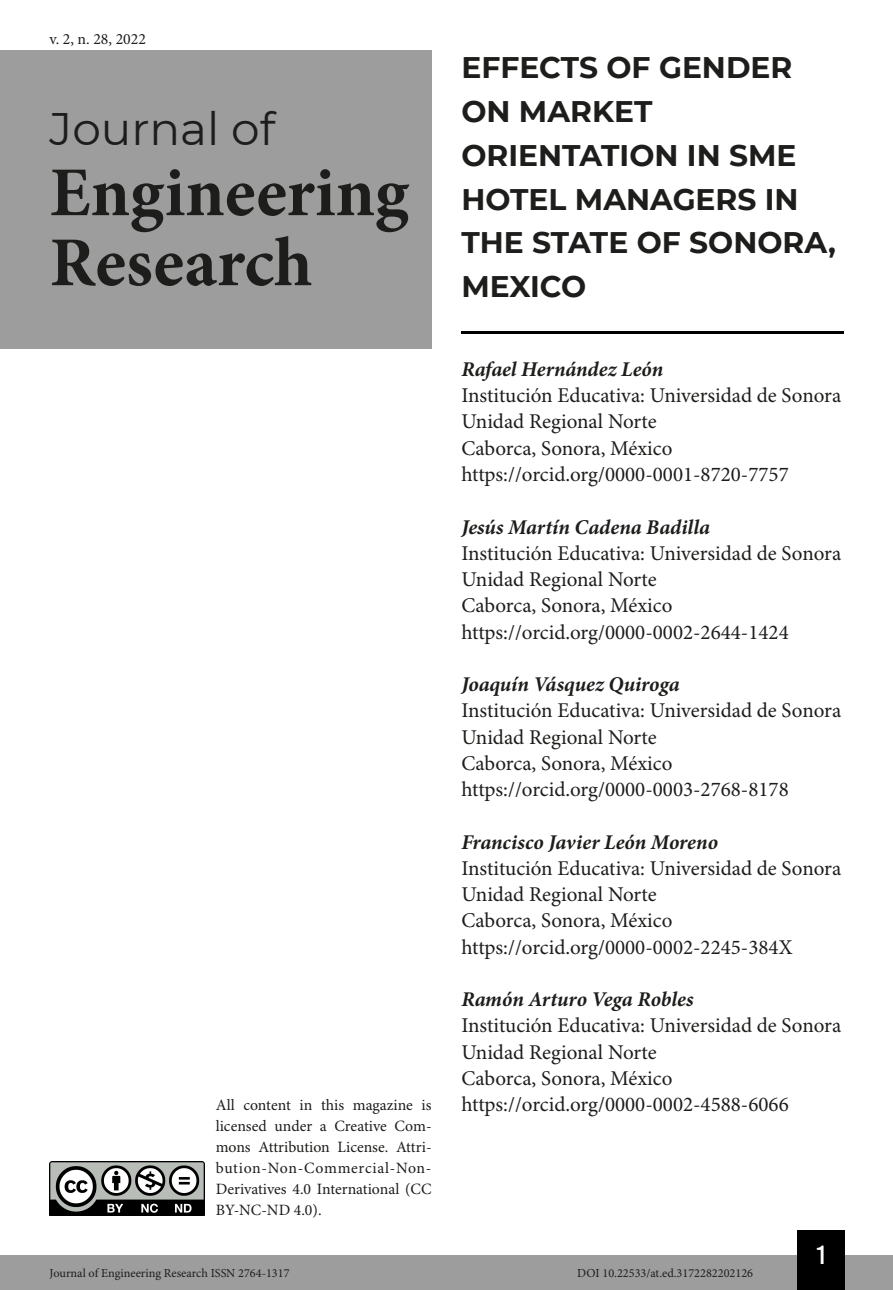
<style>
.page{position:relative;width:893px;height:1290px;background:#fff}
.page>*{position:absolute;margin:0;border:0;box-sizing:border-box;transform-origin:0 0}
.t1{font:700 70px/70px "Minion Pro";color:#1d1d1b}
.t2{font:45.5px "Montserrat";color:#1d1d1b}
.t3{font:700 29.75px/43.8px "Montserrat";color:#1d1d1b}
.t4{font:26.25px "Bebas Kai";color:#fff}
.t5{font:21px/26.2px "Minion Pro";color:#1d1d1b}
.t6{font:italic 700 21px "Minion Pro";letter-spacing:-.005em;color:#1d1d1b}
.t7{font:15.75px/21px "Minion Pro";color:#1d1d1b;text-align:justify}
.t8{font:12.25px "Minion Pro";color:#1d1d1b}
</style>
<div class="page">
<div style="left:0;top:1255px;width:893px;height:35px;background:#9d9d9d"></div>
<div style="left:797px;top:1230px;width:48px;height:60px;background:#000"></div>
<img style="left:50px;top:1161px;width:154px;height:54px">
<div style="left:0;top:50px;width:432px;height:298px;background:#9d9d9d"></div>
<hr style="left:461px;top:331px;width:382px;height:3px;background:#000">
<p class="t7" style="left:50px;top:29px;width:98px">v. 2, n. 28, 2022</p>
<h2 class="t2" style="left:50px;top:98px;width:227px">Journal of</h2>
<h1 class="t1" style="left:50px;top:157px;width:361px">Engineering<br>Research</h1>
<p class="t7" style="left:216px;top:1095px;width:217px">All content in this magazine is licensed under a Creative Com&shy;mons Attribution License. Attri&shy;bution-Non-Commercial-Non-Derivatives 4.0 International (CC BY-NC-ND 4.0).</p>
<h3 class="t3" style="left:461px;top:44px;width:376px">EFFECTS OF GENDER<br>ON MARKET<br>ORIENTATION IN SME<br>HOTEL MANAGERS IN<br>THE STATE OF SONORA,<br>MEXICO</h3>
<p class="t6" style="left:461px;top:354px;width:203px">Rafael Hernández León</p>
<p class="t5" style="left:461px;top:383px;width:381px">Institución Educativa: Universidad de Sonora Unidad Regional Norte<br>Caborca, Sonora, México https://orcid.org/0000-0001-8720-7757</p>
<p class="t6" style="left:461px;top:512px;width:250px">Jesús Martín Cadena Badilla</p>
<p class="t5" style="left:461px;top:541px;width:381px">Institución Educativa: Universidad de Sonora Unidad Regional Norte<br>Caborca, Sonora, México https://orcid.org/0000-0002-2644-1424</p>
<p class="t6" style="left:461px;top:669px;width:220px">Joaquín Vásquez Quiroga</p>
<p class="t5" style="left:461px;top:698px;width:381px">Institución Educativa: Universidad de Sonora Unidad Regional Norte<br>Caborca, Sonora, México https://orcid.org/0000-0003-2768-8178</p>
<p class="t6" style="left:461px;top:827px;width:258px">Francisco Javier León Moreno</p>
<p class="t5" style="left:461px;top:856px;width:381px">Institución Educativa: Universidad de Sonora Unidad Regional Norte<br>Caborca, Sonora, México https://orcid.org/0000-0002-2245-384X</p>
<p class="t6" style="left:461px;top:984px;width:234px">Ramón Arturo Vega Robles</p>
<p class="t5" style="left:461px;top:1013px;width:381px">Institución Educativa: Universidad de Sonora Unidad Regional Norte<br>Caborca, Sonora, México https://orcid.org/0000-0002-4588-6066</p>
<p class="t4" style="left:817px;top:1241px;width:10px">1</p>
<p class="t8" style="left:50px;top:1266px;width:241px">Journal of Engineering Research ISSN 2764-1317</p>
<p class="t8" style="left:577px;top:1266px;width:177px">DOI 10.22533/at.ed.3172282202126</p>
</div>
